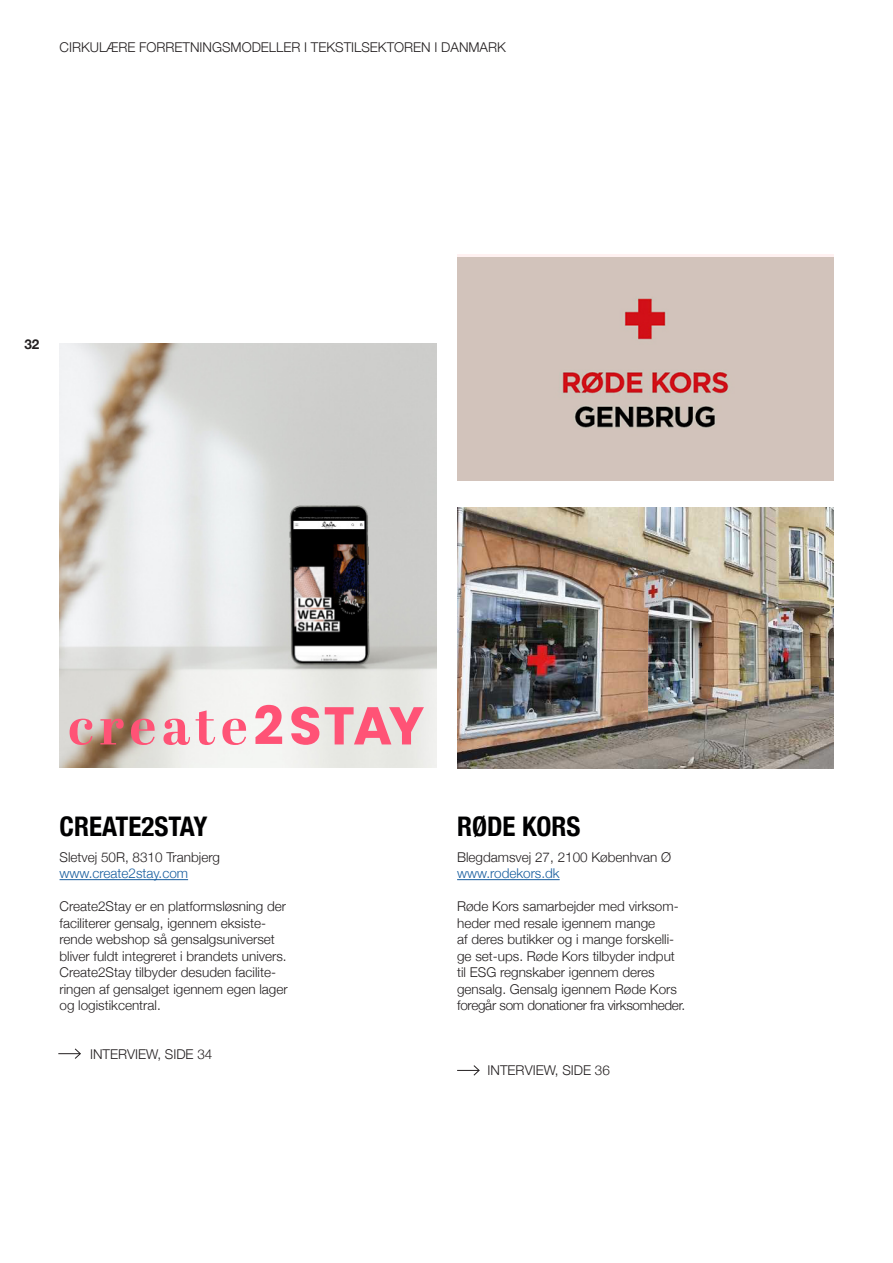
<style>
.page{position:relative;width:893px;height:1263px;background:#fff}
.page>*{position:absolute;margin:0;border:0;box-sizing:border-box;transform-origin:0 0}
.t1{font:700 condensed 27px "Helvetica Neue";color:#000001}
.Text_Light{font:300 13.5px/16.5px "Helvetica Neue";color:#231f20}
.Text_Light-2{font:300 13.5px "Helvetica Neue";color:#175d9e}
.SUBHEADING_-_LIGHT{font:300 13.5px "Helvetica Neue";color:#231f20}
.t2{font:700 13.5px "Helvetica Neue";color:#231f20}
</style>
<div class="page">
<hr style="left:60px;top:879px;width:128px;height:1px;background:#175d9e">
<svg style="left:58px;top:1048px;width:23px;height:11px"></svg>
<img style="left:60px;top:343px;width:376px;height:424px">
<svg style="left:70px;top:705px;width:354px;height:40px"></svg>
<hr style="left:457px;top:879px;width:103px;height:1px;background:#175d9e">
<svg style="left:457px;top:1065px;width:23px;height:11px"></svg>
<img style="left:457px;top:508px;width:376px;height:261px">
<div style="left:457px;top:257px;width:376px;height:224px;background:#d2c3bb"></div>
<p class="Text_Light" style="left:60px;top:38px;width:448px">CIRKULÆRE FORRETNINGSMODELLER I TEKSTILSEKTOREN I DANMARK</p>
<p class="t2" style="left:24px;top:334px;width:17px">32</p>
<p class="t1" style="left:60px;top:804px;width:149px">CREATE2STAY</p>
<p class="Text_Light" style="left:60px;top:848px;width:162px">Sletvej 50R, 8310 Tranbjerg</p>
<p class="Text_Light-2" style="left:60px;top:862px;width:130px">www.create2stay.com</p>
<p class="Text_Light" style="left:60px;top:897px;width:230px">Create2Stay er en platformsløsning der faciliterer gensalg, igennem eksiste&shy;rende webshop så gensalgsuniverset bliver fuldt integreret i brandets univers.<br>Create2Stay tilbyder desuden facilite&shy;ringen af gensalget igennem egen lager og logistikcentral.</p>
<p class="SUBHEADING_-_LIGHT" style="left:90px;top:1043px;width:124px">INTERVIEW, SIDE 34</p>
<p class="t1" style="left:457px;top:804px;width:125px">RØDE KORS</p>
<p class="Text_Light" style="left:457px;top:848px;width:216px">Blegdamsvej 27, 2100 Københvan Ø</p>
<p class="Text_Light-2" style="left:457px;top:862px;width:104px">www.rodekors.dk</p>
<p class="Text_Light" style="left:457px;top:897px;width:230px">Røde Kors samarbejder med virksom&shy;heder med resale igennem mange<br>af deres butikker og i mange forskelli&shy;ge set-ups. Røde Kors tilbyder indput til ESG regnskaber igennem deres gensalg. Gensalg igennem Røde Kors foregår som donationer fra virksomheder.</p>
<p class="SUBHEADING_-_LIGHT" style="left:488px;top:1060px;width:124px">INTERVIEW, SIDE 36</p>
</div>
